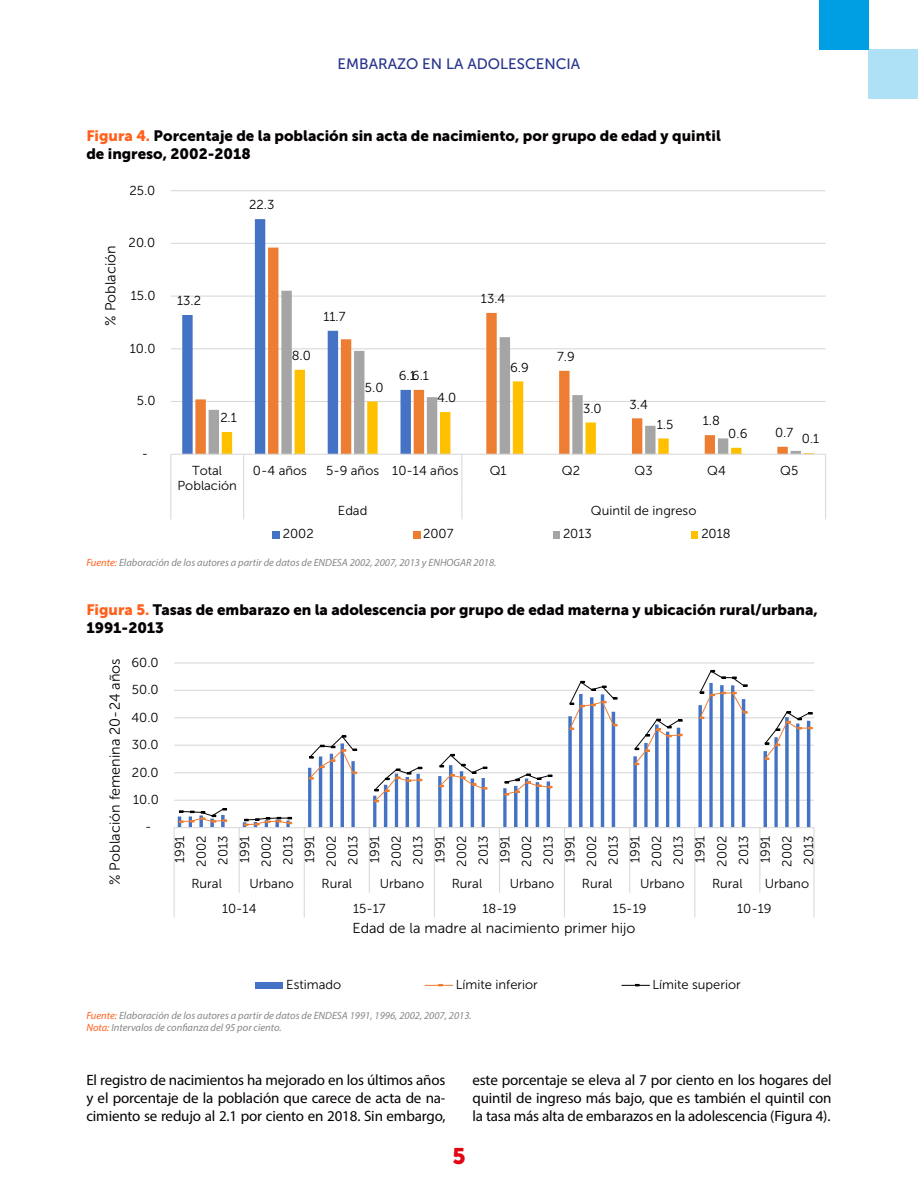
<style>
.page{position:relative;width:918px;height:1188px;background:#fff}
.page>*{position:absolute;margin:0;border:0;box-sizing:border-box;transform-origin:0 0}
.t1{font:22.5px "Museo Sans 900";color:#e30512}
.t2{font:15px/18px "Myriad Pro";letter-spacing:-.01em;color:#050003;text-align:justify}
.t3{font:15px/18px "Museo Sans 900";color:#050003}
.t4{font:15px "Museo Sans 500";color:#26338c}
.t5{font:14.4px "Museo Sans 300";color:#000}
.t6{font:13.05px/21.8px "Museo Sans 300";color:#000;text-align:center}
.t7{font:italic 10.5px "Myriad Pro";color:#878787}
.s1{color:#ff601c}
</style>
<div class="page">
<div style="left:869px;top:49px;width:49px;height:49px;background:#aee0f6"></div>
<div style="left:820px;top:0;width:49px;height:49px;background:#009ee3"></div>
<svg style="left:170px;top:190px;width:656px;height:349px"></svg>
<svg style="left:173px;top:662px;width:642px;height:327px"></svg>
<p class="t4" style="left:338px;top:56px;width:244px">EMBARAZO EN LA ADOLESCENCIA</p>
<p class="t3" style="left:86px;top:127px;width:636px"><span class="s1">Figura 4.</span> Porcentaje de la población sin acta de nacimiento, por grupo de edad y quintil</p>
<p class="t3" style="left:86px;top:145px;width:166px">de ingreso, 2002-2018</p>
<p class="t6" style="left:129px;top:179px;width:27px">25.0</p>
<p class="t5" style="left:103px;top:326px;width:82px;rotate:-90deg">% Población</p>
<p class="t6" style="left:129px;top:232px;width:28px">20.0</p>
<p class="t6" style="left:131px;top:285px;width:26px">15.0</p>
<p class="t6" style="left:130px;top:337px;width:27px">10.0</p>
<p class="t6" style="left:137px;top:390px;width:20px">5.0</p>
<p class="t6" style="left:142px;top:443px;width:8px">-</p>
<p class="t6" style="left:249px;top:194px;width:27px">22.3</p>
<p class="t6" style="left:177px;top:290px;width:25px">13.2</p>
<p class="t6" style="left:220px;top:407px;width:18px">2.1</p>
<p class="t6" style="left:292px;top:345px;width:21px">8.0</p>
<p class="t6" style="left:323px;top:306px;width:24px">11.7</p>
<p class="t6" style="left:365px;top:376px;width:20px">5.0</p>
<p class="t6" style="left:399px;top:365px;width:32px">6.1 6.1</p>
<p class="t6" style="left:437px;top:387px;width:21px">4.0</p>
<p class="t6" style="left:481px;top:288px;width:26px">13.4</p>
<p class="t6" style="left:510px;top:356px;width:20px">6.9</p>
<p class="t6" style="left:557px;top:346px;width:19px">7.9</p>
<p class="t6" style="left:583px;top:398px;width:20px">3.0</p>
<p class="t6" style="left:630px;top:393px;width:20px">3.4</p>
<p class="t6" style="left:657px;top:413px;width:18px">1.5</p>
<p class="t6" style="left:703px;top:410px;width:19px">1.8</p>
<p class="t6" style="left:728px;top:423px;width:21px">0.6</p>
<p class="t6" style="left:775px;top:422px;width:20px">0.7</p>
<p class="t6" style="left:802px;top:428px;width:19px">0.1</p>
<p class="t6" style="left:177px;top:462px;width:61px;line-height:15.6px">Total<br>Población</p>
<p class="t6" style="left:253px;top:459px;width:56px">0-4 años</p>
<p class="t6" style="left:326px;top:459px;width:134px">5-9 años 10-14 años</p>
<p class="t6" style="left:490px;top:459px;width:18px">Q1</p>
<p class="t6" style="left:562px;top:459px;width:20px">Q2</p>
<p class="t6" style="left:635px;top:459px;width:20px">Q3</p>
<p class="t6" style="left:707px;top:459px;width:20px">Q4</p>
<p class="t6" style="left:780px;top:459px;width:20px">Q5</p>
<p class="t6" style="left:338px;top:500px;width:31px">Edad</p>
<p class="t6" style="left:591px;top:500px;width:107px">Quintil de ingreso</p>
<p class="t6" style="left:283px;top:523px;width:32px">2002</p>
<p class="t6" style="left:423px;top:523px;width:32px">2007</p>
<p class="t6" style="left:563px;top:523px;width:30px">2013</p>
<p class="t6" style="left:701px;top:523px;width:31px">2018</p>
<p class="t7" style="left:86px;top:556px;width:412px"><span class="s1">Fuente:</span> Elaboración de los autores a partir de datos de ENDESA 2002, 2007, 2013 y ENHOGAR 2018.</p>
<p class="t3" style="left:86px;top:601px;width:733px"><span class="s1">Figura 5.</span> Tasas de embarazo en la adolescencia por grupo de edad materna y ubicación rural/urbana,<br>1991-2013</p>
<p class="t5" style="left:107px;top:885px;width:228px;rotate:-90deg">% Población femenina 20-24 años</p>
<p class="t6" style="left:131px;top:652px;width:29px">60.0</p>
<p class="t6" style="left:132px;top:679px;width:28px">50.0</p>
<p class="t6" style="left:131px;top:706px;width:29px">40.0</p>
<p class="t6" style="left:132px;top:734px;width:28px">30.0</p>
<p class="t6" style="left:132px;top:761px;width:28px">20.0</p>
<p class="t6" style="left:133px;top:789px;width:27px">10.0</p>
<p class="t6" style="left:145px;top:816px;width:8px">-</p>
<p class="t6" style="left:169px;top:867px;width:32px;text-align:justify;rotate:-90deg">1991<br>2002<br>2013<br>1991<br>2002<br>2013<br>1991<br>2002<br>2013<br>1991<br>2002<br>2013<br>1991<br>2002<br>2013<br>1991<br>2002<br>2013<br>1991<br>2002<br>2013<br>1991<br>2002<br>2013<br>1991<br>2002<br>2013<br>1991<br>2002<br>2013</p>
<p class="t6" style="left:191px;top:873px;width:32px">Rural</p>
<p class="t6" style="left:250px;top:873px;width:46px">Urbano</p>
<p class="t6" style="left:322px;top:873px;width:32px">Rural</p>
<p class="t6" style="left:380px;top:873px;width:46px">Urbano</p>
<p class="t6" style="left:452px;top:873px;width:32px">Rural</p>
<p class="t6" style="left:510px;top:873px;width:46px">Urbano</p>
<p class="t6" style="left:582px;top:873px;width:32px">Rural</p>
<p class="t6" style="left:640px;top:873px;width:46px">Urbano</p>
<p class="t6" style="left:712px;top:873px;width:32px">Rural</p>
<p class="t6" style="left:765px;top:873px;width:46px">Urbano</p>
<p class="t6" style="left:222px;top:898px;width:36px">10-14</p>
<p class="t6" style="left:353px;top:898px;width:34px">15-17</p>
<p class="t6" style="left:482px;top:898px;width:36px">18-19</p>
<p class="t6" style="left:613px;top:898px;width:35px">15-19</p>
<p class="t6" style="left:737px;top:898px;width:36px">10-19</p>
<p class="t5" style="left:353px;top:921px;width:284px">Edad de la madre al nacimiento primer hijo</p>
<p class="t6" style="left:286px;top:974px;width:56px">Estimado</p>
<p class="t6" style="left:456px;top:974px;width:84px">Límite inferior</p>
<p class="t6" style="left:652px;top:974px;width:90px">Límite superior</p>
<p class="t7" style="left:86px;top:1009px;width:387px"><span class="s1">Fuente:</span> Elaboración de los autores a partir de datos de ENDESA 1991, 1996, 2002, 2007, 2013.</p>
<p class="t7" style="left:86px;top:1021px;width:197px"><span class="s1">Nota:</span> Intervalos de confianza del 95 por ciento.</p>
<p class="t2" style="left:86px;top:1071px;width:361px">El registro de nacimientos ha mejorado en los últimos años y el porcentaje de la población que carece de acta de na&shy;cimiento se redujo al 2.1 por ciento en 2018. Sin embargo,</p>
<p class="t2" style="left:472px;top:1071px;width:361px">este porcentaje se eleva al 7 por ciento en los hogares del quintil de ingreso más bajo, que es también el quintil con la tasa más alta de embarazos en la adolescencia (Figura 4).</p>
<h1 class="t1" style="left:452px;top:1143px;width:15px">5</h1>
</div>
